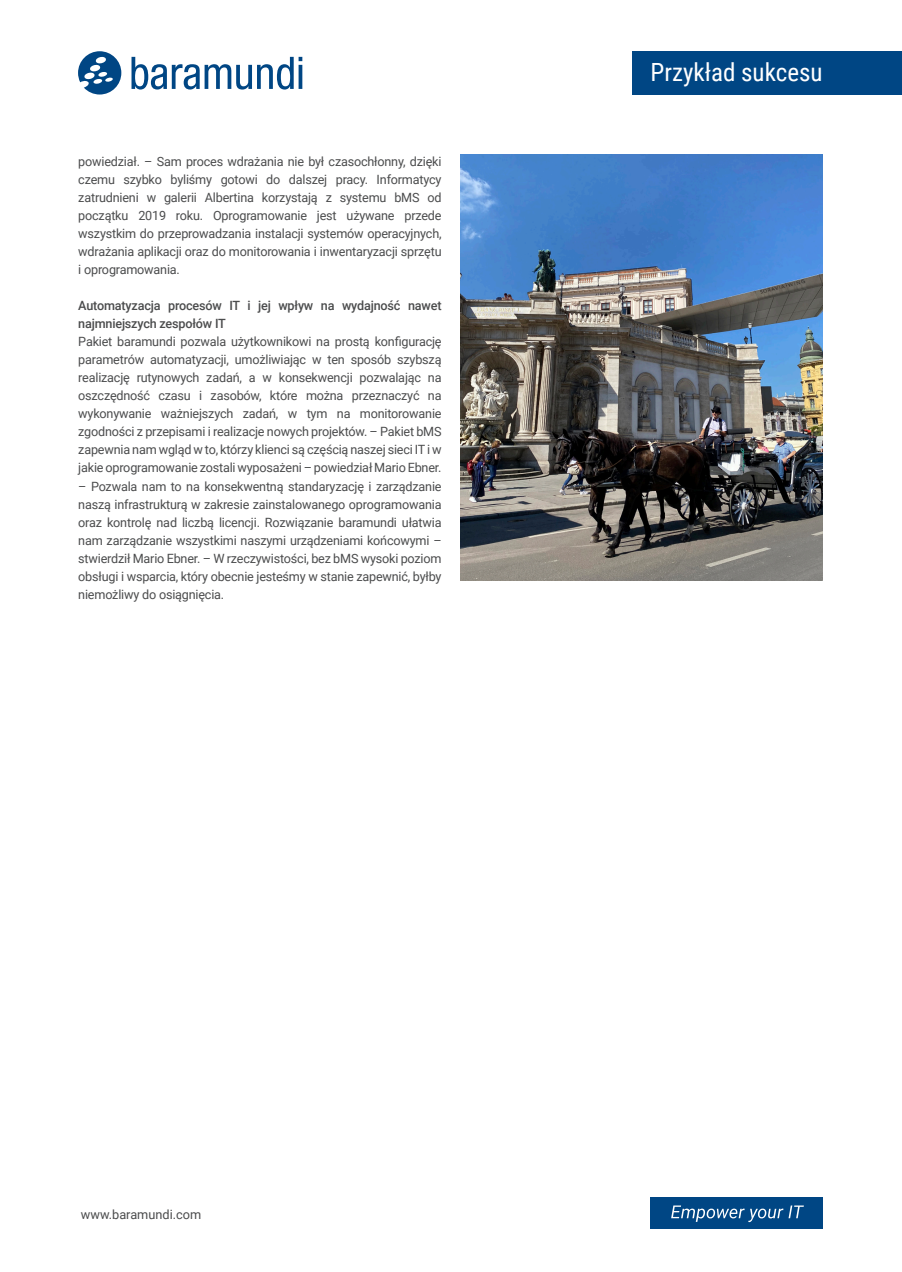
<style>
.page{position:relative;width:902px;height:1272px;background:#fff}
.page>*{position:absolute;margin:0;border:0;box-sizing:border-box;transform-origin:0 0}
.t1{font:25.05px "Roboto Condensed";color:#fff}
.t2{font:12.75px/18px "Roboto";letter-spacing:-.015em;color:#4b4c4d;text-align:justify}
.t3{font:500 12.75px/18px "Roboto";letter-spacing:-.015em;color:#4b4c4d}
</style>
<div class="page">
<svg style="left:78px;top:51px;width:43px;height:43px"></svg>
<svg style="left:131px;top:57px;width:171px;height:33px"></svg>
<div style="left:650px;top:1197px;width:173px;height:31px;background:#004684"></div>
<svg style="left:671px;top:1205px;width:132px;height:16px"></svg>
<div style="left:632px;top:51px;width:269px;height:43px;background:#004684"></div>
<img style="left:460px;top:155px;width:362px;height:425px">
<p class="t2" style="left:78px;top:152px;width:365px">powiedział. – Sam proces wdrażania nie był czasochłonny, dzięki czemu szybko byliśmy gotowi do dalszej pracy. Informatycy zatrudnieni w galerii Albertina korzystają z systemu bMS od początku 2019 roku. Oprogramowanie jest używane przede wszystkim do przeprowadzania instalacji systemów operacyjnych, wdrażania aplikacji oraz do monitorowania i inwentaryzacji sprzętu i oprogramowania.</p>
<p class="t3" style="left:78px;top:296px;width:365px">Automatyzacja procesów IT i jej wpływ na wydajność nawet najmniejszych zespołów IT</p>
<p class="t2" style="left:78px;top:332px;width:365px">Pakiet baramundi pozwala użytkownikowi na prostą konfigurację parametrów automatyzacji, umożliwiając w ten sposób szybszą realizację rutynowych zadań, a w konsekwencji pozwalając na oszczędność czasu i zasobów, które można przeznaczyć na wykonywanie ważniejszych zadań, w tym na monitorowanie zgodności z przepisami i realizacje nowych projektów. – Pakiet bMS zapewnia nam wgląd w to, którzy klienci są częścią naszej sieci IT i w jakie oprogramowanie zostali wyposażeni – powiedział Mario Ebner.</p>
<p class="t2" style="left:78px;top:476px;width:365px">– Pozwala nam to na konsekwentną standaryzację i zarządzanie naszą infrastrukturą w zakresie zainstalowanego oprogramowania oraz kontrolę nad liczbą licencji. Rozwiązanie baramundi ułatwia nam zarządzanie wszystkimi naszymi urządzeniami końcowymi – stwierdził Mario Ebner. – W rzeczywistości, bez bMS wysoki poziom obsługi i wsparcia, który obecnie jesteśmy w stanie zapewnić, byłby niemożliwy do osiągnięcia.</p>
<h1 class="t1" style="left:650px;top:54px;width:173px">Przykład sukcesu</h1>
<p class="t2" style="left:81px;top:1204px;width:122px">www.baramundi.com</p>
</div>
